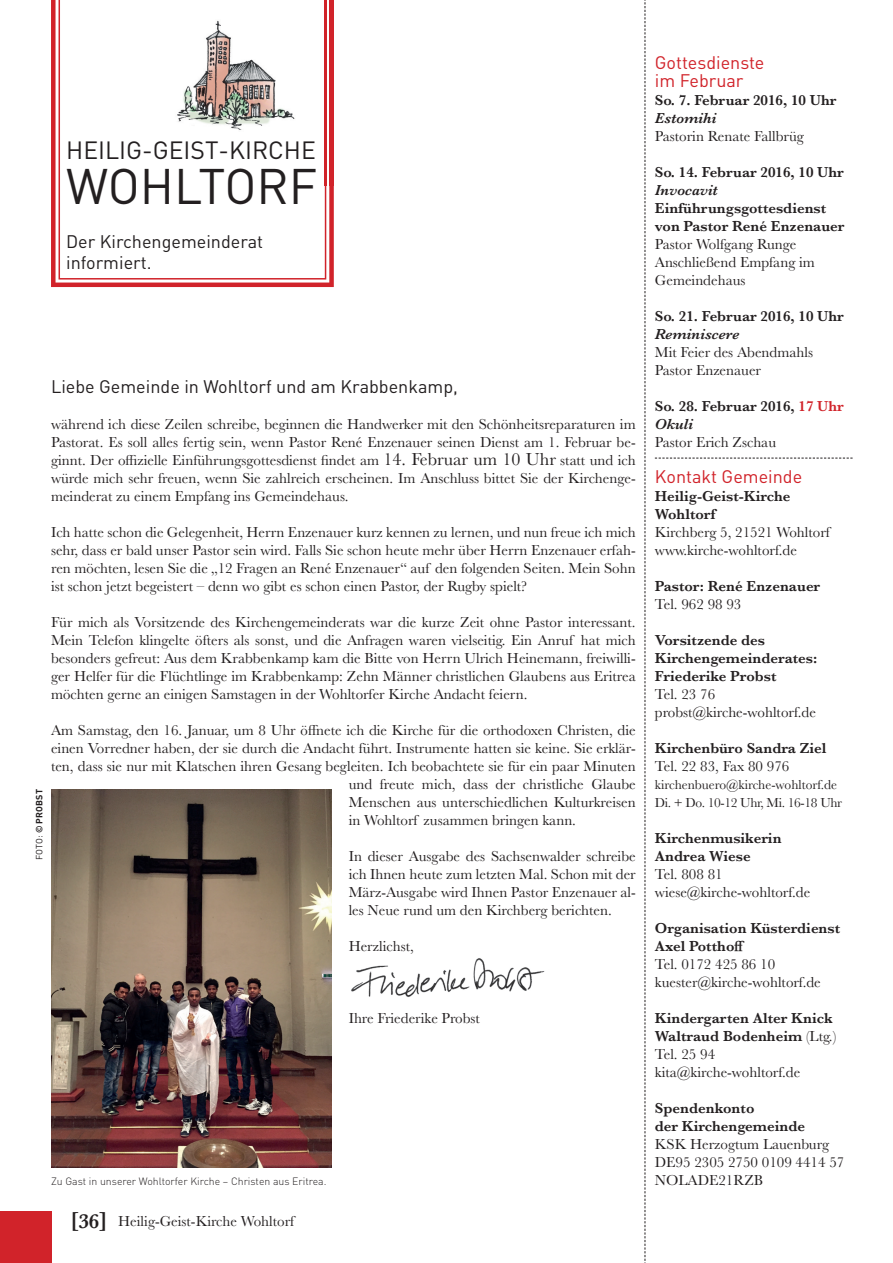
<style>
.page{position:relative;width:893px;height:1263px;background:#fff}
.page>*{position:absolute;margin:0;border:0;box-sizing:border-box;transform-origin:0 0}
.t1{font:49.35px "DIN";color:#231f20}
.t2{font:24.6px "DIN";color:#231f20}
.t3{font:18px/21px "DIN";color:#231f20}
.t4{font:18px/18px "DIN";color:#d1232a}
.t5{font:15px/18px "Baskerville";color:#231f20}
.t6{font:600 15px/18px "Baskerville";color:#231f20}
.t7{font:italic 600 15px "Baskerville";color:#231f20}
.t8{font:13.5px/18px "Baskerville";letter-spacing:-.01em;color:#231f20}
.t9{font:300 10.5px "DIN";color:#231f20}
.t10{font:700 9px "DIN";letter-spacing:.015em;color:#231f20}
.s1{font-weight:400}
.s2{font-size:18px}
.s3{font-weight:600;font-size:21px}
.s4{color:#d1232a}
.s5{font-style:italic}
</style>
<div class="page">
<img style="left:351px;top:958px;width:194px;height:39px">
<svg style="left:51px;top:0;width:283px;height:287px;fill:#d2282f"></svg>
<svg style="left:59px;top:0;width:267px;height:280px"></svg>
<svg style="left:655px;top:458px;width:198px;height:1px"></svg>
<img style="left:124px;top:0;width:210px;height:185px">
<img style="left:325px;top:0;width:1px;height:185px">
<svg style="left:645px;top:0;width:1px;height:1263px"></svg>
<div style="left:0;top:1212px;width:51px;height:51px;background:#d1232a"></div>
<img style="left:51px;top:789px;width:281px;height:378px">
<h2 class="t2" style="left:66px;top:135px;width:251px">HEILIG-GEIST-KIRCHE</h2>
<h1 class="t1" style="left:66px;top:156px;width:253px">WOHLTORF</h1>
<p class="t3" style="left:66px;top:230px;width:199px">Der Kirchengemeinderat informiert.</p>
<p class="t10" style="left:33px;top:860px;width:72px;rotate:-90deg"><span class="s1">FOTO:</span> © PROBST</p>
<p class="t3" style="left:51px;top:376px;width:408px">Liebe Gemeinde in Wohltorf und am Krabbenkamp,</p>
<p class="t5" style="left:51px;top:415px;width:586px;text-align:justify">während ich diese Zeilen schreibe, beginnen die Handwerker mit den Schönheitsreparaturen im Pastorat. Es soll alles fertig sein, wenn Pastor René Enzenauer seinen Dienst am 1. Februar be&shy;ginnt. Der offizielle Einführungsgottesdienst findet am <span class="s2">14. Februar um 10 Uhr</span> statt und ich würde mich sehr freuen, wenn Sie zahlreich erscheinen. Im Anschluss bittet Sie der Kirchenge&shy;meinderat zu einem Empfang ins Gemeindehaus.</p>
<p class="t5" style="left:51px;top:523px;width:586px;text-align:justify">Ich hatte schon die Gelegenheit, Herrn Enzenauer kurz kennen zu lernen, und nun freue ich mich sehr, dass er bald unser Pastor sein wird. Falls Sie schon heute mehr über Herrn Enzenauer erfah&shy;ren möchten, lesen Sie die „12 Fragen an René Enzenauer“ auf den folgenden Seiten. Mein Sohn ist schon jetzt begeistert – denn wo gibt es schon einen Pastor, der Rugby spielt?</p>
<p class="t5" style="left:51px;top:613px;width:586px;text-align:justify">Für mich als Vorsitzende des Kirchengemeinderats war die kurze Zeit ohne Pastor interessant.<br>Mein Telefon klingelte öfters als sonst, und die Anfragen waren vielseitig. Ein Anruf hat mich besonders gefreut: Aus dem Krabbenkamp kam die Bitte von Herrn Ulrich Heinemann, freiwilli&shy;ger Helfer für die Flüchtlinge im Krabbenkamp: Zehn Männer christlichen Glaubens aus Eritrea möchten gerne an einigen Samstagen in der Wohltorfer Kirche Andacht feiern.</p>
<p class="t5" style="left:51px;top:721px;width:586px">Am Samstag, den 16. Januar, um 8 Uhr öffnete ich die Kirche für die orthodoxen Christen, die</p>
<p class="t5" style="left:51px;top:739px;width:586px">einen Vorredner haben, der sie durch die Andacht führt. Instrumente hatten sie keine. Sie erklär-</p>
<p class="t5" style="left:51px;top:757px;width:586px">ten, dass sie nur mit Klatschen ihren Gesang begleiten. Ich beobachtete sie für ein paar Minuten</p>
<p class="t5" style="left:349px;top:775px;width:289px">und freute mich, dass der christliche Glaube</p>
<p class="t5" style="left:349px;top:793px;width:289px">Menschen aus unterschiedlichen Kulturkreisen</p>
<p class="t5" style="left:349px;top:811px;width:229px">in Wohltorf zusammen bringen kann.</p>
<p class="t5" style="left:349px;top:847px;width:289px;text-align:justify">In dieser Ausgabe des Sachsenwalder schreibe ich Ihnen heute zum letzten Mal. Schon mit der März-Ausgabe wird Ihnen Pastor Enzenauer al&shy;les Neue rund um den Kirchberg berichten.</p>
<p class="t5" style="left:349px;top:937px;width:67px">Herzlichst,</p>
<p class="t5" style="left:349px;top:1009px;width:133px">Ihre Friederike Probst</p>
<p class="t9" style="left:51px;top:1175px;width:277px">Zu Gast in unserer Wohltorfer Kirche – Christen aus Eritrea.</p>
<p class="t5" style="left:70px;top:1212px;width:226px"><span class="s3">[36]</span> Heilig-Geist-Kirche Wohltorf</p>
<p class="t4" style="left:655px;top:53px;width:111px">Gottesdienste im Februar</p>
<p class="t6" style="left:655px;top:91px;width:183px">So. 7. Februar 2016, 10 Uhr</p>
<p class="t7" style="left:655px;top:108px;width:63px">Estomihi</p>
<p class="t5" style="left:655px;top:127px;width:151px">Pastorin Renate Fallbrüg</p>
<p class="t6" style="left:655px;top:163px;width:190px">So. 14. Februar 2016, 10 Uhr</p>
<p class="t7" style="left:655px;top:180px;width:64px">Invocavit</p>
<p class="t6" style="left:655px;top:199px;width:191px">Einführungsgottesdienst von Pastor René Enzenauer</p>
<p class="t5" style="left:655px;top:235px;width:162px">Pastor Wolfgang Runge<br>Anschließend Empfang im<br>Gemeindehaus</p>
<p class="t6" style="left:655px;top:307px;width:190px">So. 21. Februar 2016, 10 Uhr</p>
<p class="t7" style="left:655px;top:324px;width:86px">Reminiscere</p>
<p class="t5" style="left:655px;top:343px;width:160px">Mit Feier des Abendmahls<br>Pastor Enzenauer</p>
<p class="t6" style="left:655px;top:397px;width:190px">So. 28. Februar 2016, <span class="s4">17 Uhr<br></span><span class="s5">Okuli</span></p>
<p class="t5" style="left:655px;top:433px;width:123px">Pastor Erich Zschau</p>
<p class="t4" style="left:655px;top:467px;width:149px">Kontakt Gemeinde</p>
<p class="t6" style="left:655px;top:487px;width:137px">Heilig-Geist-Kirche<br>Wohltorf</p>
<p class="t5" style="left:655px;top:523px;width:177px">Kirchberg 5, 21521 Wohltorf www.kirche-wohltorf.de</p>
<p class="t6" style="left:655px;top:577px;width:167px">Pastor: René Enzenauer</p>
<p class="t5" style="left:655px;top:595px;width:88px">Tel. 962 98 93</p>
<p class="t6" style="left:655px;top:631px;width:164px">Vorsitzende des<br>Kirchengemeinderates:<br>Friederike Probst</p>
<p class="t5" style="left:655px;top:685px;width:163px">Tel. 23 76 probst@kirche-wohltorf.de</p>
<p class="t6" style="left:655px;top:739px;width:173px">Kirchenbüro Sandra Ziel</p>
<p class="t5" style="left:655px;top:757px;width:136px">Tel. 22 83, Fax 80 976</p>
<p class="t8" style="left:655px;top:776px;width:189px">kirchenbuero@kirche-wohltorf.de<br>Di. + Do. 10-12 Uhr, Mi. 16-18 Uhr</p>
<p class="t6" style="left:655px;top:829px;width:128px">Kirchenmusikerin<br>Andrea Wiese</p>
<p class="t5" style="left:655px;top:865px;width:157px">Tel. 808 81 wiese@kirche-wohltorf.de</p>
<p class="t6" style="left:655px;top:919px;width:187px">Organisation Küsterdienst<br>Axel Potthoff</p>
<p class="t5" style="left:655px;top:955px;width:168px">Tel. 0172 425 86 10 kuester@kirche-wohltorf.de</p>
<p class="t6" style="left:655px;top:1009px;width:183px">Kindergarten Alter Knick<br>Waltraud Bodenheim <span class="s1">(Ltg.)<br>Tel. 25 94 kita@kirche-wohltorf.de</span></p>
<p class="t6" style="left:655px;top:1099px;width:152px">Spendenkonto<br>der Kirchengemeinde</p>
<p class="t5" style="left:655px;top:1135px;width:191px">KSK Herzogtum Lauenburg<br>DE95 2305 2750 0109 4414 57<br>NOLADE21RZB</p>
</div>
